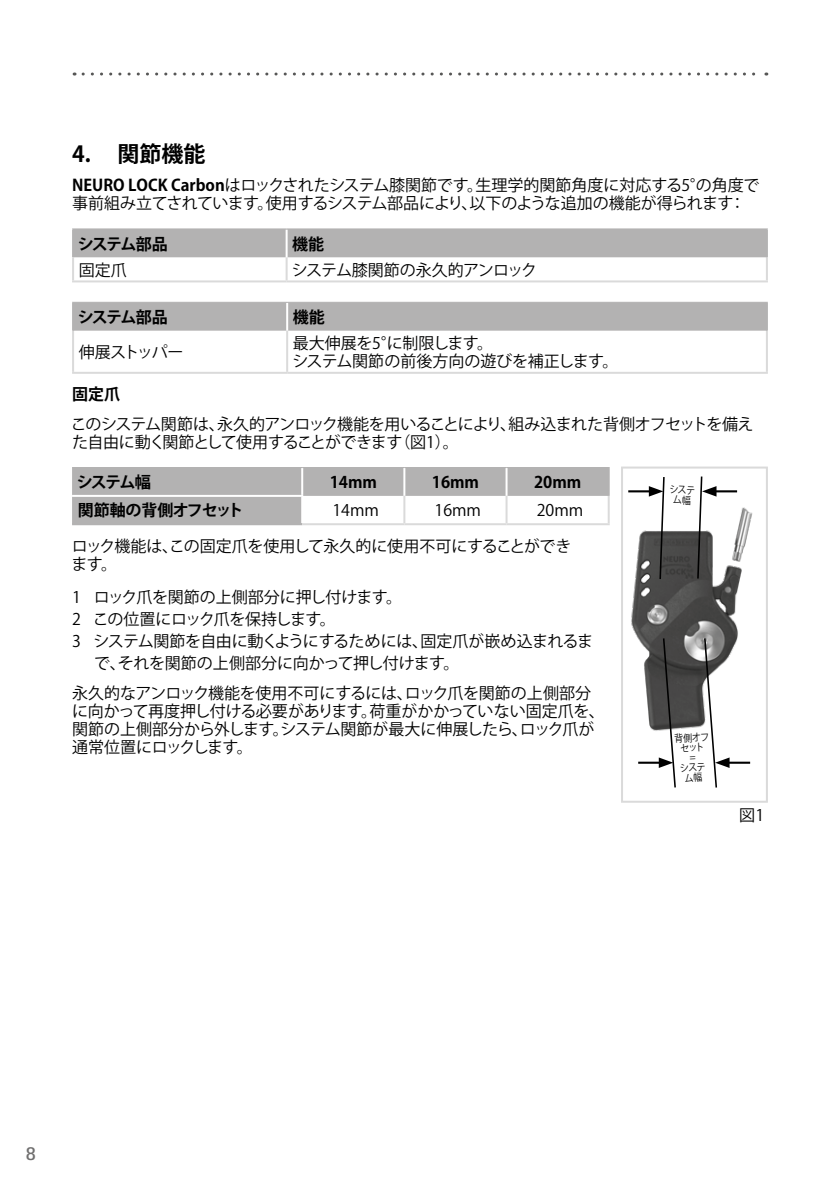
<style>
.page{position:relative;width:840px;height:1191px;background:#fff}
.page>*{position:absolute;margin:0;border:0;box-sizing:border-box;transform-origin:0 0}
.t1{font:700 22px "Koz Go Pro";color:#000}
.t2{font:700 20px "Rotis Sans Serif Pro";color:#706f6f}
.t3{font:16px/18px "Koz Go Pro";letter-spacing:-.02em;color:#000}
.t4{font:16px/18px "Koz Go Pro";letter-spacing:-.04em;color:#000}
.t5{font:700 16px "Koz Go Pro";letter-spacing:-.01em;color:#000}
.t6{font:16px "Koz Go Pro";letter-spacing:-.065em;color:#000}
.t7{font:10px/10px "Koz Go Pro";color:#000;text-align:center;scale:.9 1}
.s1{font-weight:700}
</style>
<div class="page">
<svg style="left:83px;top:73px;width:683px;height:3px"></svg>
<div style="left:74px;top:229px;width:691px;height:28px;background:#b3b2b2"></div>
<hr style="left:72px;top:229px;width:2px;height:28px;background:#b3b2b2">
<hr style="left:765px;top:257px;width:2px;height:23px;background:#dadada">
<hr style="left:286px;top:280px;width:481px;height:2px;background:#dadada">
<hr style="left:285px;top:257px;width:2px;height:23px;background:#dadada">
<hr style="left:285px;top:229px;width:2px;height:28px;background:#fff">
<hr style="left:72px;top:280px;width:214px;height:2px;background:#dadada">
<hr style="left:72px;top:257px;width:2px;height:23px;background:#dadada">
<hr style="left:72px;top:228px;width:214px;height:1px;background:#b3b2b2">
<hr style="left:286px;top:228px;width:481px;height:1px;background:#b3b2b2">
<hr style="left:765px;top:229px;width:2px;height:28px;background:#b3b2b2">
<div style="left:74px;top:303px;width:691px;height:28px;background:#b3b2b2"></div>
<hr style="left:72px;top:331px;width:2px;height:41px;background:#dadada">
<hr style="left:286px;top:331px;width:2px;height:41px;background:#dadada">
<hr style="left:765px;top:331px;width:2px;height:41px;background:#dadada">
<hr style="left:286px;top:303px;width:2px;height:28px;background:#fff">
<hr style="left:72px;top:303px;width:2px;height:28px;background:#b3b2b2">
<hr style="left:72px;top:372px;width:215px;height:2px;background:#dadada">
<hr style="left:287px;top:372px;width:480px;height:2px;background:#dadada">
<hr style="left:72px;top:302px;width:215px;height:1px;background:#b3b2b2">
<hr style="left:287px;top:302px;width:480px;height:1px;background:#b3b2b2">
<hr style="left:765px;top:303px;width:2px;height:28px;background:#b3b2b2">
<svg style="left:72px;top:468px;width:535px;height:55px"></svg>
<hr style="left:72px;top:495px;width:231px;height:2px;background:#fff">
<hr style="left:607px;top:468px;width:2px;height:28px;background:#b3b2b2">
<hr style="left:301px;top:468px;width:2px;height:27px;background:#fff">
<hr style="left:403px;top:468px;width:2px;height:28px;background:#fff">
<hr style="left:505px;top:468px;width:2px;height:28px;background:#fff">
<hr style="left:301px;top:497px;width:2px;height:26px;background:#fff">
<hr style="left:403px;top:496px;width:2px;height:27px;background:#dadada">
<hr style="left:505px;top:496px;width:2px;height:27px;background:#dadada">
<hr style="left:72px;top:523px;width:230px;height:2px;background:#b3b2b2">
<hr style="left:607px;top:496px;width:2px;height:27px;background:#dadada">
<hr style="left:302px;top:523px;width:102px;height:2px;background:#dadada">
<hr style="left:404px;top:523px;width:102px;height:2px;background:#dadada">
<hr style="left:506px;top:523px;width:103px;height:2px;background:#dadada">
<hr style="left:72px;top:467px;width:230px;height:1px;background:#b3b2b2">
<hr style="left:302px;top:467px;width:102px;height:1px;background:#b3b2b2">
<hr style="left:404px;top:467px;width:102px;height:1px;background:#b3b2b2">
<hr style="left:506px;top:467px;width:103px;height:1px;background:#b3b2b2">
<img style="left:631px;top:507px;width:122px;height:254px">
<div style="left:620px;top:466px;width:147px;height:336px;border:2px solid #dadada"></div>
<hr style="left:637px;top:761px;width:24px;height:2px;background:#000">
<hr style="left:725px;top:761px;width:24px;height:2px;background:#000">
<svg style="left:702px;top:636px;width:27px;height:152px"></svg>
<svg style="left:658px;top:636px;width:18px;height:152px"></svg>
<hr style="left:628px;top:490px;width:23px;height:2px;background:#000">
<hr style="left:712px;top:490px;width:24px;height:2px;background:#000">
<svg style="left:696px;top:476px;width:20px;height:104px"></svg>
<svg style="left:648px;top:477px;width:17px;height:103px"></svg>
<h1 class="t1" style="left:72px;top:139px;width:135px">4. 関節機能</h1>
<p class="t3" style="left:72px;top:177px;width:688px"><span class="s1">NEURO LOCK Carbon</span>はロックされたシステム膝関節です。生理学的関節角度に対応する5°の角度で事前組み立てされています。使用するシステム部品により、以下のような追加の機能が得られます：</p>
<p class="t5" style="left:78px;top:233px;width:91px">システム部品</p>
<p class="t5" style="left:292px;top:233px;width:33px">機能</p>
<p class="t3" style="left:79px;top:261px;width:49px">固定爪</p>
<p class="t4" style="left:291px;top:261px;width:246px">システム膝関節の永久的アンロック</p>
<p class="t5" style="left:78px;top:307px;width:91px">システム部品</p>
<p class="t5" style="left:293px;top:307px;width:33px">機能</p>
<p class="t6" style="left:79px;top:342px;width:106px">伸展ストッパー</p>
<p class="t3" style="left:292px;top:335px;width:327px">最大伸展を5°に制限します。<br>システム関節の前後方向の遊びを補正します。</p>
<p class="t5" style="left:72px;top:384px;width:49px">固定爪</p>
<p class="t4" style="left:71px;top:415px;width:683px">このシステム関節は、永久的アンロック機能を用いることにより、組み込まれた背側オフセットを備えた自由に動く関節として使用することができます（図1）。</p>
<p class="t5" style="left:77px;top:472px;width:75px">システム幅</p>
<p class="t5" style="left:329px;top:472px;width:49px">14mm</p>
<p class="t5" style="left:431px;top:472px;width:49px">16mm</p>
<p class="t5" style="left:533px;top:472px;width:49px">20mm</p>
<p class="t5" style="left:78px;top:500px;width:167px">関節軸の背側オフセット</p>
<p class="t3" style="left:332px;top:502px;width:48px">14mm</p>
<p class="t3" style="left:434px;top:502px;width:48px">16mm</p>
<p class="t3" style="left:536px;top:502px;width:48px">20mm</p>
<p class="t3" style="left:71px;top:537px;width:501px">ロック機能は、この固定爪を使用して永久的に使用不可にすることができます。</p>
<p class="t3" style="left:72px;top:588px;width:331px">1 ロック爪を関節の上側部分に押し付けます。</p>
<p class="t3" style="left:72px;top:610px;width:265px">2 この位置にロック爪を保持します。</p>
<p class="t3" style="left:72px;top:632px;width:522px">3 システム関節を自由に動くようにするためには、固定爪が嵌め込まれるま</p>
<p class="t3" style="left:94px;top:654px;width:366px">で、それを関節の上側部分に向かって押し付けます。</p>
<p class="t3" style="left:72px;top:684px;width:534px">永久的なアンロック機能を使用不可にするには、ロック爪を関節の上側部分に向かって再度押し付ける必要があります。荷重がかかっていない固定爪を、関節の上側部分から外します。システム関節が最大に伸展したら、ロック爪が通常位置にロックします。</p>
<p class="t7" style="left:669px;top:485px;width:30px;rotate:2deg">システム幅</p>
<p class="t7" style="left:673px;top:733px;width:40px;rotate:-3deg">背側オフセット<br>=<br>システム幅</p>
<p class="t3" style="left:739px;top:806px;width:26px">図1</p>
<p class="t2" style="left:26px;top:1140px;width:12px">8</p>
</div>
